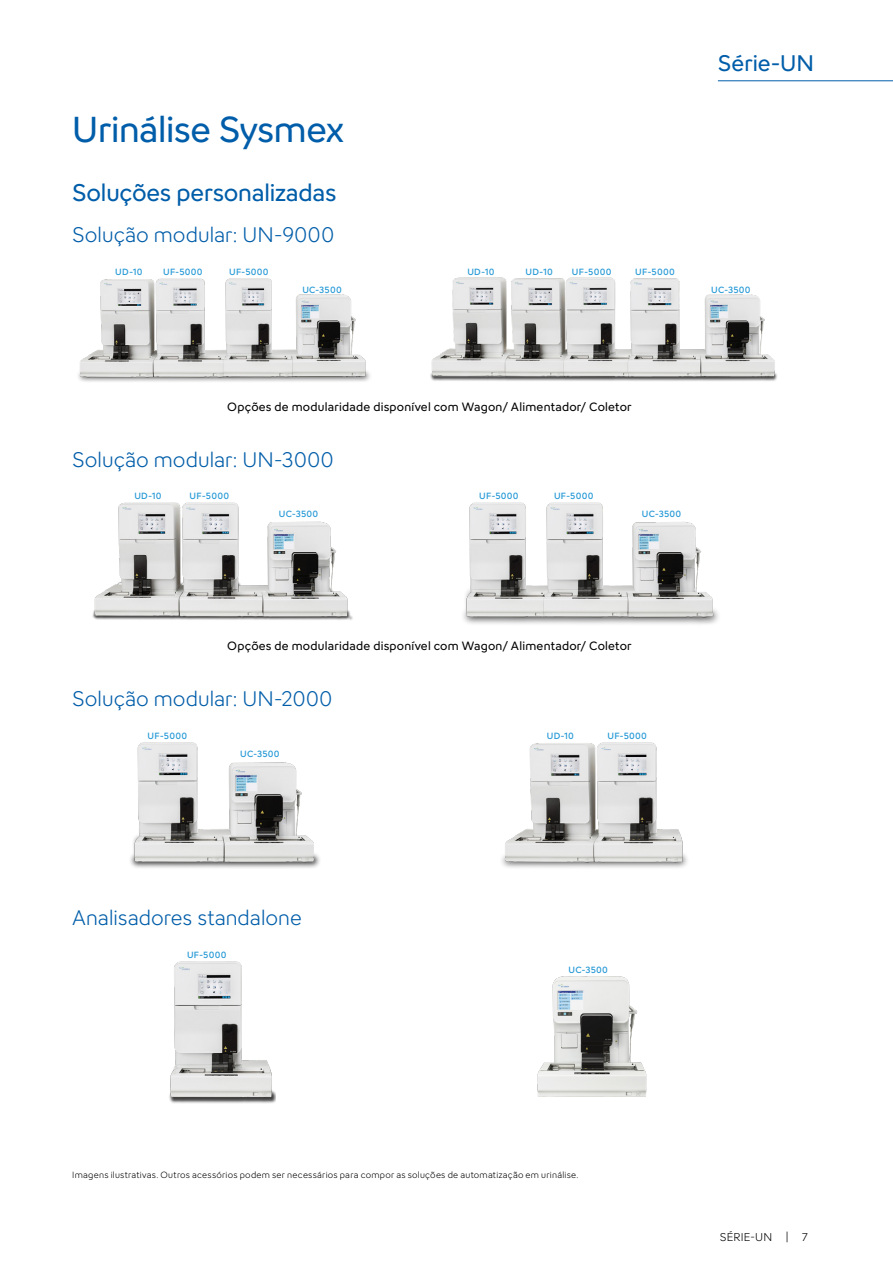
<style>
.page{position:relative;width:893px;height:1263px;background:#fff}
.page>*{position:absolute;margin:0;border:0;box-sizing:border-box;transform-origin:0 0}
.t1{font:36px "Sysmex";letter-spacing:-.01em;color:#005da9}
.t2{font:24px "Sysmex";letter-spacing:-.01em;color:#005da9}
.t3{font:22.5px "Sysmex";color:#005da9}
.t4{font:300 21px "Sysmex";color:#005da9}
.t5{font:12px "Sysmex";letter-spacing:.02em;color:#000}
.t6{font:300 11.25px "Sysmex";letter-spacing:.01em;color:#000}
.t7{font:500 9px "Sysmex";letter-spacing:.03em;color:#2699d6}
.t8{font:300 9px "Sysmex";letter-spacing:.03em;color:#000}
</style>
<div class="page">
<hr style="left:718px;top:80px;width:175px;height:1px;background:#005da9">
<img style="left:78px;top:278px;width:292px;height:104px">
<img style="left:92px;top:503px;width:261px;height:117px">
<img style="left:130px;top:742px;width:190px;height:126px">
<img style="left:169px;top:961px;width:107px;height:143px">
<img style="left:537px;top:976px;width:110px;height:121px">
<img style="left:501px;top:742px;width:186px;height:126px">
<img style="left:463px;top:503px;width:256px;height:121px">
<img style="left:430px;top:278px;width:347px;height:103px">
<h1 class="t1" style="left:72px;top:106px;width:273px">Urinálise Sysmex</h1>
<h2 class="t2" style="left:72px;top:177px;width:266px">Soluções personalizadas</h2>
<h3 class="t4" style="left:72px;top:222px;width:264px">Solução modular: UN-9000</h3>
<p class="t7" style="left:115px;top:266px;width:29px">UD-10</p>
<p class="t7" style="left:163px;top:266px;width:41px">UF-5000</p>
<p class="t7" style="left:229px;top:266px;width:41px">UF-5000</p>
<p class="t7" style="left:302px;top:284px;width:41px">UC-3500</p>
<h3 class="t3" style="left:718px;top:49px;width:98px">Série-UN</h3>
<p class="t7" style="left:467px;top:266px;width:29px">UD-10</p>
<p class="t7" style="left:526px;top:266px;width:29px">UD-10</p>
<p class="t7" style="left:572px;top:266px;width:41px">UF-5000</p>
<p class="t7" style="left:635px;top:266px;width:41px">UF-5000</p>
<p class="t7" style="left:711px;top:284px;width:41px">UC-3500</p>
<h3 class="t5" style="left:227px;top:399px;width:406px">Opções de modularidade disponível com Wagon/ Alimentador/ Coletor</h3>
<h3 class="t4" style="left:72px;top:446px;width:263px">Solução modular: UN-3000</h3>
<p class="t7" style="left:134px;top:491px;width:29px">UD-10</p>
<p class="t7" style="left:190px;top:491px;width:41px">UF-5000</p>
<p class="t7" style="left:479px;top:491px;width:41px">UF-5000</p>
<p class="t7" style="left:554px;top:491px;width:41px">UF-5000</p>
<p class="t7" style="left:279px;top:509px;width:41px">UC-3500</p>
<p class="t7" style="left:642px;top:509px;width:41px">UC-3500</p>
<h3 class="t5" style="left:227px;top:638px;width:406px">Opções de modularidade disponível com Wagon/ Alimentador/ Coletor</h3>
<h3 class="t4" style="left:72px;top:686px;width:262px">Solução modular: UN-2000</h3>
<p class="t7" style="left:148px;top:730px;width:41px">UF-5000</p>
<p class="t7" style="left:240px;top:748px;width:41px">UC-3500</p>
<p class="t7" style="left:547px;top:730px;width:29px">UD-10</p>
<p class="t7" style="left:607px;top:730px;width:41px">UF-5000</p>
<h3 class="t4" style="left:72px;top:904px;width:231px">Analisadores standalone</h3>
<p class="t7" style="left:187px;top:949px;width:41px">UF-5000</p>
<p class="t7" style="left:568px;top:964px;width:41px">UC-3500</p>
<p class="t8" style="left:72px;top:1169px;width:508px">Imagens ilustrativas. Outros acessórios podem ser necessários para compor as soluções de automatização em urinálise.</p>
<p class="t6" style="left:720px;top:1230px;width:90px">SÉRIE-UN | 7</p>
</div>
